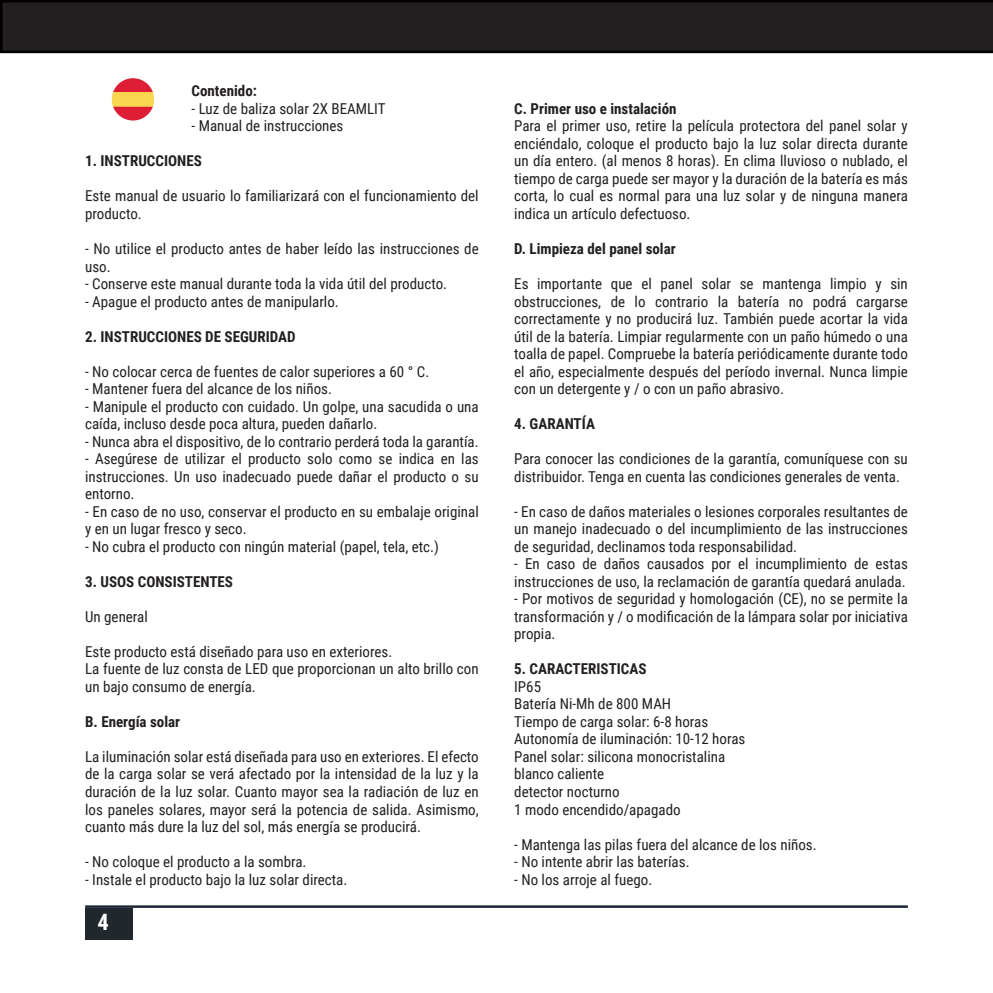
<style>
.page{position:relative;width:993px;height:993px;background:#fff}
.page>*{position:absolute;margin:0;border:0;box-sizing:border-box;transform-origin:0 0}
.t1{font:700 22.5px "Roboto Condensed";color:#fff}
.t2{font:15px/17.5px "Roboto Condensed";color:#231f20}
.t3{font:700 15px "Roboto Condensed";color:#231f20}
</style>
<div class="page">
<div style="left:85px;top:907px;width:48px;height:32px;background:#20282d"></div>
<hr style="left:85px;top:905px;width:822px;height:2px;background:#182733">
<svg style="left:112px;top:78px;width:42px;height:42px"></svg>
<svg style="left:0;top:0;width:992px;height:53px;background:#1f1c1d"></svg>
<p class="t3" style="left:191px;top:80px;width:67px">Contenido:</p>
<p class="t2" style="left:191px;top:99px;width:195px">- Luz de baliza solar 2X BEAMLIT</p>
<p class="t2" style="left:191px;top:117px;width:153px">- Manual de instrucciones</p>
<p class="t3" style="left:85px;top:150px;width:118px">1. INSTRUCCIONES</p>
<p class="t2" style="left:85px;top:187px;width:395px">Este manual de usuario lo familiarizará con el funcionamiento del producto.</p>
<p class="t2" style="left:85px;top:239px;width:395px">- No utilice el producto antes de haber leído las instrucciones de uso.</p>
<p class="t2" style="left:85px;top:274px;width:363px">- Conserve este manual durante toda la vida útil del producto.</p>
<p class="t2" style="left:85px;top:292px;width:255px">- Apague el producto antes de manipularlo.</p>
<p class="t3" style="left:85px;top:325px;width:212px">2. INSTRUCCIONES DE SEGURIDAD</p>
<p class="t2" style="left:85px;top:362px;width:345px">- No colocar cerca de fuentes de calor superiores a 60 ° C.</p>
<p class="t2" style="left:85px;top:379px;width:248px">- Mantener fuera del alcance de los niños.</p>
<p class="t2" style="left:85px;top:397px;width:395px">- Manipule el producto con cuidado. Un golpe, una sacudida o una caída, incluso desde poca altura, pueden dañarlo.</p>
<p class="t2" style="left:85px;top:432px;width:395px">- Nunca abra el dispositivo, de lo contrario perderá toda la garantía.</p>
<p class="t2" style="left:85px;top:449px;width:395px;text-align:justify">- Asegúrese de utilizar el producto solo como se indica en las instrucciones. Un uso inadecuado puede dañar el producto o su entorno.</p>
<p class="t2" style="left:85px;top:502px;width:395px">- En caso de no uso, conservar el producto en su embalaje original y en un lugar fresco y seco.</p>
<p class="t2" style="left:85px;top:537px;width:355px">- No cubra el producto con ningún material (papel, tela, etc.)</p>
<p class="t3" style="left:85px;top:570px;width:149px">3. USOS CONSISTENTES</p>
<p class="t2" style="left:85px;top:607px;width:64px">Un general</p>
<p class="t2" style="left:85px;top:642px;width:308px">Este producto está diseñado para uso en exteriores.</p>
<p class="t2" style="left:85px;top:659px;width:395px">La fuente de luz consta de LED que proporcionan un alto brillo con un bajo consumo de energía.</p>
<p class="t3" style="left:85px;top:710px;width:97px">B. Energía solar</p>
<p class="t2" style="left:85px;top:747px;width:395px;text-align:justify">La iluminación solar está diseñada para uso en exteriores. El efecto de la carga solar se verá afectado por la intensidad de la luz y la duración de la luz solar. Cuanto mayor sea la radiación de luz en los paneles solares, mayor será la potencia de salida. Asimismo, cuanto más dure la luz del sol, más energía se producirá.</p>
<p class="t2" style="left:85px;top:852px;width:223px">- No coloque el producto a la sombra.</p>
<p class="t2" style="left:85px;top:869px;width:264px">- Instale el producto bajo la luz solar directa.</p>
<h1 class="t1" style="left:97px;top:906px;width:13px">4</h1>
<p class="t3" style="left:514px;top:98px;width:164px">C. Primer uso e instalación</p>
<p class="t2" style="left:514px;top:117px;width:395px;text-align:justify">Para el primer uso, retire la película protectora del panel solar y enciéndalo, coloque el producto bajo la luz solar directa durante un día entero. (al menos 8 horas). En clima lluvioso o nublado, el tiempo de carga puede ser mayor y la duración de la batería es más corta, lo cual es normal para una luz solar y de ninguna manera indica un artículo defectuoso.</p>
<p class="t3" style="left:514px;top:238px;width:163px">D. Limpieza del panel solar</p>
<p class="t2" style="left:514px;top:274px;width:395px;text-align:justify">Es importante que el panel solar se mantenga limpio y sin obstrucciones, de lo contrario la batería no podrá cargarse correctamente y no producirá luz. También puede acortar la vida útil de la batería. Limpiar regularmente con un paño húmedo o una toalla de papel. Compruebe la batería periódicamente durante todo el año, especialmente después del período invernal. Nunca limpie con un detergente y / o con un paño abrasivo.</p>
<p class="t3" style="left:514px;top:413px;width:82px">4. GARANTÍA</p>
<p class="t2" style="left:514px;top:449px;width:395px">Para conocer las condiciones de la garantía, comuníquese con su distribuidor. Tenga en cuenta las condiciones generales de venta.</p>
<p class="t2" style="left:514px;top:502px;width:395px;text-align:justify">- En caso de daños materiales o lesiones corporales resultantes de un manejo inadecuado o del incumplimiento de las instrucciones de seguridad, declinamos toda responsabilidad.</p>
<p class="t2" style="left:514px;top:554px;width:395px">- En caso de daños causados por el incumplimiento de estas instrucciones de uso, la reclamación de garantía quedará anulada.</p>
<p class="t2" style="left:514px;top:589px;width:395px;text-align:justify">- Por motivos de seguridad y homologación (CE), no se permite la transformación y / o modificación de la lámpara solar por iniciativa propia.</p>
<p class="t3" style="left:514px;top:658px;width:134px">5. CARACTERISTICAS</p>
<p class="t2" style="left:514px;top:677px;width:28px">IP65</p>
<p class="t2" style="left:514px;top:694px;width:158px">Batería Ni-Mh de 800 MAH</p>
<p class="t2" style="left:514px;top:712px;width:195px">Tiempo de carga solar: 6-8 horas</p>
<p class="t2" style="left:514px;top:729px;width:232px">Autonomía de iluminación: 10-12 horas</p>
<p class="t2" style="left:514px;top:747px;width:212px">Panel solar: silicona monocristalina</p>
<p class="t2" style="left:514px;top:764px;width:91px">blanco caliente</p>
<p class="t2" style="left:514px;top:782px;width:107px">detector nocturno</p>
<p class="t2" style="left:514px;top:799px;width:168px">1 modo encendido/apagado</p>
<p class="t2" style="left:514px;top:834px;width:304px">- Mantenga las pilas fuera del alcance de los niños.</p>
<p class="t2" style="left:514px;top:852px;width:177px">- No intente abrir las baterías.</p>
<p class="t2" style="left:514px;top:869px;width:140px">- No los arroje al fuego.</p>
</div>
